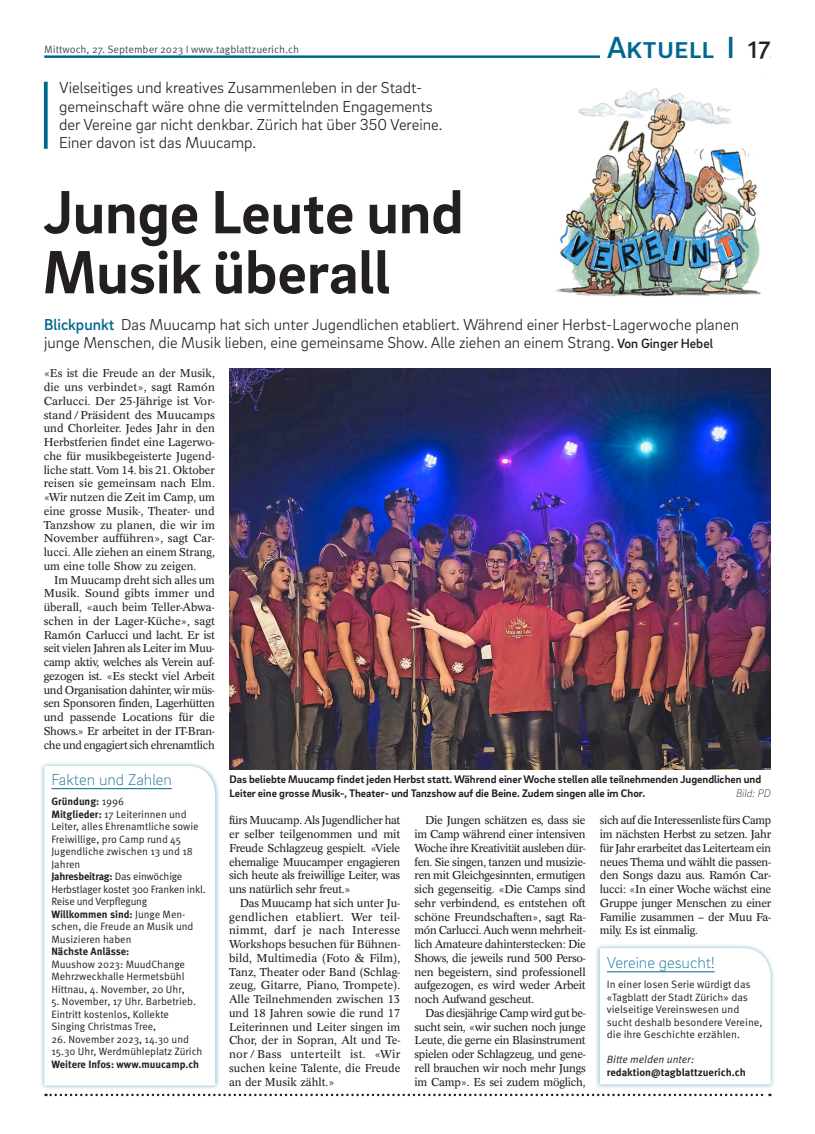
<style>
.page{position:relative;width:815px;height:1134px;background:#fff}
.page>*{position:absolute;margin:0;border:0;box-sizing:border-box;transform-origin:0 0}
.t1{font:700 62.5px/60px "Brix Sans";color:#231f20}
.t2{font:500 31.25px "Brix Sans";color:#006791}
.t3{font:300 16.25px/18.1px "Brix Sans";color:#231f20}
.t4{font:200 16.25px "Brix Sans";color:#006791}
.t5{font:11.25px/13.8px "Concorde Pro";letter-spacing:-.025em;color:#231f20;text-align:justify}
.t6{font:700 11.25px/13.8px "Brix Sans";color:#231f20}
.t7{font:italic 200 11.25px "Brix Sans";color:#231f20}
.t8{font:10.62px/12.5px "Meta Pro Norm";color:#231f20}
.t9{font:700 10.62px "Meta Pro";letter-spacing:-.005em;color:#231f20}
.t10{font:10.62px/12.5px "Meta Pro Norm";letter-spacing:-.02em;color:#231f20}
.t11{font:10.62px "Meta Pro Norm";color:#4b4c4d}
.t12{font:700 10.62px "Meta Pro";letter-spacing:-.025em;color:#231f20}
.t13{font:10.62px "Meta Pro Norm Ita";color:#231f20}
.s1{font-family:"Meta Pro";font-size:25px;color:#231f20}
.s2{font-weight:500;color:#006791}
.s3{font-weight:500;font-size:13.75px}
.s4{font-family:"Meta Pro Norm";font-weight:400}
.s5{font-family:"Meta Pro";font-weight:700}
</style>
<div class="page">
<hr style="left:44px;top:55px;width:727px;height:3px;background:#006791">
<hr style="left:600px;top:54px;width:171px;height:4px;background:#fff">
<svg style="left:46px;top:1094px;width:724px;height:2px"></svg>
<svg style="left:44px;top:82px;width:4px;height:67px"></svg>
<img style="left:229px;top:369px;width:541px;height:400px">
<div style="left:40px;top:761px;width:180px;height:329px;background:#006791;opacity:.5"></div>
<svg style="left:44px;top:766px;width:171px;height:319px"></svg>
<hr style="left:51px;top:788px;width:121px;height:1px;background:#006791">
<div style="left:595px;top:943px;width:181px;height:146px;background:#006791;opacity:.5"></div>
<svg style="left:600px;top:948px;width:171px;height:136px"></svg>
<hr style="left:607px;top:971px;width:107px;height:1px;background:#006791">
<img style="left:556px;top:88px;width:205px;height:209px">
<p class="t11" style="left:44px;top:41px;width:256px">Mittwoch, 27. September 2023 I www.tagblattzuerich.ch</p>
<h2 class="t2" style="left:607px;top:27px;width:165px">Aktuell I <span class="s1">17</span></h2>
<h3 class="t3" style="left:59px;top:78px;width:385px">Vielseitiges und kreatives Zusammenleben in der Stadt&shy;gemeinschaft wäre ohne die vermittelnden Engagements der Vereine gar nicht denkbar. Zürich hat über 350 Vereine.<br>Einer davon ist das Muucamp.</h3>
<h1 class="t1" style="left:43px;top:179px;width:422px">Junge Leute und<br>Musik überall</h1>
<h3 class="t3" style="left:44px;top:314px;width:697px"><span class="s2">Blickpunkt</span> Das Muucamp hat sich unter Jugendlichen etabliert. Während einer Herbst-Lagerwoche planen junge Menschen, die Musik lieben, eine gemeinsame Show. Alle ziehen an einem Strang. <span class="s3">Von Ginger Hebel</span></h3>
<p class="t5" style="left:44px;top:367px;width:173px">«Es ist die Freude an der Musik, die uns verbindet», sagt Ramón Carlucci. Der 25-Jährige ist Vor&shy;stand/Präsident des Muucamps und Chorleiter. Jedes Jahr in den Herbstferien findet eine Lagerwo&shy;che für musikbegeisterte Jugend&shy;liche statt. Vom 14. bis 21. Oktober reisen sie gemeinsam nach Elm. «Wir nutzen die Zeit im Camp, um eine grosse Musik-, Theater- und Tanzshow zu planen, die wir im November aufführen», sagt Car&shy;lucci. Alle ziehen an einem Strang, um eine tolle Show zu zeigen.</p>
<p class="t5" style="left:44px;top:573px;width:173px;text-indent:11px">Im Muucamp dreht sich alles um Musik. Sound gibts immer und überall, «auch beim Teller-Abwa&shy;schen in der Lager-Küche», sagt Ramón Carlucci und lacht. Er ist seit vielen Jahren als Leiter im Muu&shy;camp aktiv, welches als Verein auf&shy;gezogen ist. «Es steckt viel Arbeit und Organisation dahinter, wir müs&shy;sen Sponsoren finden, Lagerhütten und passende Locations für die Shows.» Er arbeitet in der IT-Bran&shy;che und engagiert sich ehrenamtlich</p>
<h3 class="t4" style="left:51px;top:768px;width:122px">Fakten und Zahlen</h3>
<p class="t9" style="left:51px;top:793px;width:74px">Gründung: <span class="s4">1996</span></p>
<p class="t8" style="left:51px;top:807px;width:149px"><span class="s5">Mitglieder:</span> 17 Leiterinnen und<br>Leiter, alles Ehrenamtliche sowie<br>Freiwillige, pro Camp rund 45<br>Jugendliche zwischen 13 und 18<br>Jahren</p>
<p class="t12" style="left:51px;top:868px;width:133px">Jahresbeitrag: <span class="s4">Das einwöchige</span></p>
<p class="t10" style="left:51px;top:882px;width:156px">Herbstlager kostet 300 Franken inkl.<br>Reise und Verpflegung</p>
<p class="t9" style="left:51px;top:905px;width:135px">Willkommen sind: <span class="s4">Junge Men-</span></p>
<p class="t8" style="left:51px;top:919px;width:144px">schen, die Freude an Musik und<br>Musizieren haben</p>
<p class="t9" style="left:51px;top:943px;width:79px">Nächste Anlässe:</p>
<p class="t8" style="left:51px;top:957px;width:135px;text-align:justify">Muushow 2023: MuudChange Mehrzweckhalle Hermetsbühl Hittnau, 4. November, 20 Uhr,</p>
<p class="t8" style="left:51px;top:994px;width:146px">5. November, 17 Uhr. Barbetrieb.<br>Eintritt kostenlos, Kollekte<br>Singing Christmas Tree,</p>
<p class="t8" style="left:51px;top:1032px;width:153px">26. November 2023, 14.30 und<br>15.30 Uhr, Werdmühleplatz Zürich</p>
<p class="t9" style="left:51px;top:1055px;width:149px">Weitere Infos: www.muucamp.ch</p>
<p class="t6" style="left:229px;top:772px;width:533px">Das beliebte Muucamp findet jeden Herbst statt. Während einer Woche stellen alle teilnehmenden Jugendlichen und<br>Leiter eine grosse Musik-, Theater- und Tanzshow auf die Beine. Zudem singen alle im Chor.</p>
<p class="t7" style="left:736px;top:786px;width:36px">Bild: PD</p>
<p class="t5" style="left:229px;top:813px;width:173px">fürs Muucamp. Als Jugendlicher hat er selber teilgenommen und mit Freude Schlagzeug gespielt. «Viele ehemalige Muucamper engagieren sich heute als freiwillige Leiter, was uns natürlich sehr freut.»</p>
<p class="t5" style="left:229px;top:896px;width:173px;text-indent:11px">Das Muucamp hat sich unter Ju&shy;gendlichen etabliert. Wer teil&shy;nimmt, darf je nach Interesse Workshops besuchen für Bühnen&shy;bild, Multimedia (Foto &amp; Film), Tanz, Theater oder Band (Schlag&shy;zeug, Gitarre, Piano, Trompete).<br>Alle Teilnehmenden zwischen 13 und 18 Jahren sowie die rund 17<br>Leiterinnen und Leiter singen im Chor, der in Sopran, Alt und Te&shy;nor / Bass unterteilt ist. «Wir suchen keine Talente, die Freude an der Musik zählt.»</p>
<p class="t5" style="left:414px;top:813px;width:173px;text-indent:11px">Die Jungen schätzen es, dass sie im Camp während einer intensiven Woche ihre Kreativität ausleben dür&shy;fen. Sie singen, tanzen und musizie&shy;ren mit Gleichgesinnten, ermutigen sich gegenseitig. «Die Camps sind sehr verbindend, es entstehen oft schöne Freundschaften», sagt Ra&shy;món Carlucci. Auch wenn mehrheit&shy;lich Amateure dahinterstecken: Die Shows, die jeweils rund 500 Perso&shy;nen begeistern, sind professionell aufgezogen, es wird weder Arbeit noch Aufwand gescheut.</p>
<p class="t5" style="left:414px;top:1006px;width:173px;text-indent:11px">Das diesjährige Camp wird gut be&shy;sucht sein, «wir suchen noch junge Leute, die gerne ein Blasinstrument spielen oder Schlagzeug, und gene&shy;rell brauchen wir noch mehr Jungs im Camp». Es sei zudem möglich,</p>
<p class="t5" style="left:600px;top:813px;width:173px">sich auf die Interessenliste fürs Camp im nächsten Herbst zu setzen. Jahr für Jahr erarbeitet das Leiterteam ein neues Thema und wählt die passen&shy;den Songs dazu aus. Ramón Car&shy;lucci: «In einer Woche wächst eine Gruppe junger Menschen zu einer Familie zusammen – der Muu Fa&shy;mily. Es ist einmalig.</p>
<h3 class="t4" style="left:607px;top:952px;width:109px">Vereine gesucht!</h3>
<p class="t8" style="left:607px;top:977px;width:157px">In einer losen Serie würdigt das «Tagblatt der Stadt Zürich» das vielseitige Vereinswesen und sucht deshalb besondere Vereine, die ihre Geschichte erzählen.</p>
<p class="t13" style="left:607px;top:1051px;width:89px">Bitte melden unter:</p>
<p class="t9" style="left:607px;top:1064px;width:141px">redaktion@tagblattzuerich.ch</p>
</div>
